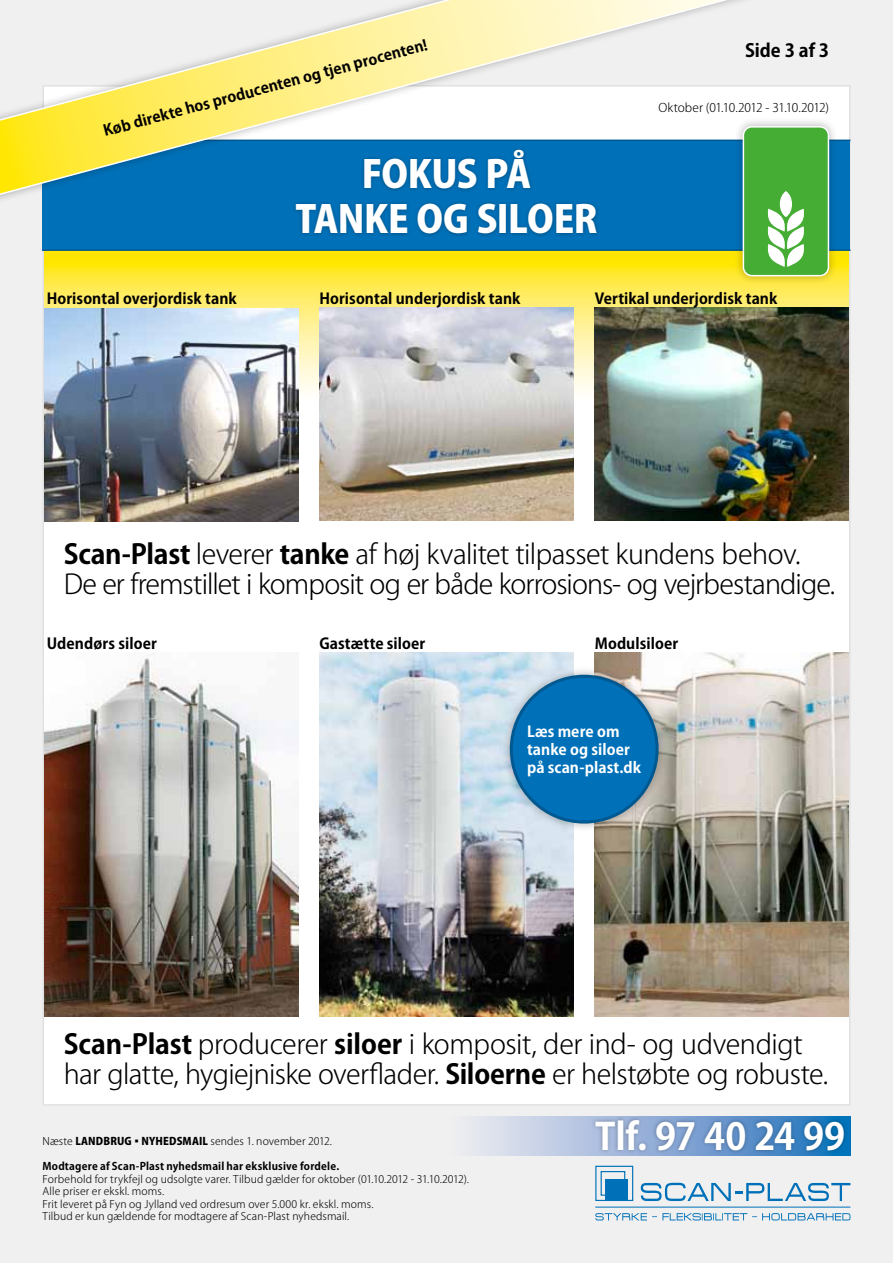
<style>
.page{position:relative;width:893px;height:1263px;background:#f0f0f0}
.page>*{position:absolute;margin:0;border:0;box-sizing:border-box;transform-origin:0 0}
.t1{font:800 37.5px/45px "Koz Go Pro";letter-spacing:-.015em;color:#fff;text-align:center}
.t2{font:700 36.75px "Koz Go Pro";letter-spacing:-.005em;color:#fff}
.t3{font:300 27px/30px "Koz Go Pro";letter-spacing:-.025em;color:#000}
.t4{font:700 18px "Koz Go Pro";letter-spacing:-.005em;color:#000}
.t5{font:700 15px "Koz Go Pro";letter-spacing:.005em;color:#000}
.t6{font:700 15px/18px "Koz Go Pro";letter-spacing:.005em;color:#fff}
.t7{font:300 12px "Koz Go Pro";letter-spacing:-.025em;color:#000}
.t8{font:300 10.5px/12.6px "Koz Go Pro";letter-spacing:.01em;color:#000}
.t9{font:700 10.5px "Koz Go Pro";letter-spacing:.02em;color:#000}
.s1{font-weight:700}
.s2{font-weight:800}
</style>
<div class="page">
<div style="left:43px;top:85px;width:807px;height:1021px;background:#fff;border:2px solid #e1e1e1"></div>
<div style="left:43px;top:140px;width:807px;height:111px;background:#0071b9"></div>
<hr style="left:595px;top:1206px;width:255px;height:1px;background:#0071b9">
<svg style="left:641px;top:1183px;width:209px;height:18px"></svg>
<svg style="left:595px;top:1213px;width:255px;height:7px"></svg>
<div style="left:595px;top:1166px;width:38px;height:35px;border:1px solid #0071b9"></div>
<div style="left:601px;top:1171px;width:24px;height:25px;border:1px solid #0071b9"></div>
<div style="left:606px;top:1179px;width:22px;height:22px;background:#0071b9"></div>
<hr style="left:43px;top:140px;width:807px;height:1px;background:#005890">
<div style="left:0;top:0;width:807px;height:221px;background:#000;opacity:.3"></div>
<svg style="left:0;top:0;width:800px;height:213px"></svg>
<svg style="left:44px;top:251px;width:805px;height:149px;background:#feea45"></svg>
<div style="left:291px;top:146px;width:310px;height:92px;background:#000;opacity:.3"></div>
<img style="left:319px;top:307px;width:255px;height:213px">
<img style="left:595px;top:307px;width:254px;height:213px">
<img style="left:44px;top:308px;width:254px;height:213px">
<img style="left:319px;top:653px;width:255px;height:363px">
<img style="left:595px;top:653px;width:254px;height:363px">
<img style="left:44px;top:653px;width:254px;height:363px">
<div style="left:501px;top:665px;width:167px;height:167px;background:#000;opacity:.3"></div>
<div style="left:511px;top:676px;width:146px;height:146px;background:#0071b9;border-radius:50%"></div>
<div style="left:510px;top:675px;width:149px;height:148px;border:3px solid #005890;border-radius:50%"></div>
<svg style="left:474px;top:1116px;width:376px;height:39px;background:#c8d3e6"></svg>
<div style="left:592px;top:1116px;width:256px;height:39px;background:#000;opacity:.3"></div>
<hr style="left:43px;top:249px;width:807px;height:2px;background:#005890">
<div style="left:734px;top:117px;width:104px;height:169px;background:#000;opacity:.3"></div>
<div style="left:743px;top:127px;width:85px;height:149px;background:#45ac34;border-radius:9px"></div>
<div style="left:743px;top:126px;width:86px;height:150px;border:2px solid #fff;border-radius:9px"></div>
<svg style="left:767px;top:191px;width:37px;height:76px"></svg>
<h3 class="t5" style="left:101px;top:122px;width:336px;rotate:-15deg">Køb direkte hos producenten og tjen procenten!</h3>
<h1 class="t1" style="left:295px;top:154px;width:304px">FOKUS PÅ<br>TANKE OG SILOER</h1>
<h3 class="t4" style="left:745px;top:39px;width:85px">Side 3 af 3</h3>
<p class="t7" style="left:658px;top:100px;width:172px">Oktober (01.10.2012 - 31.10.2012)</p>
<h3 class="t5" style="left:47px;top:289px;width:192px">Horisontal overjordisk tank</h3>
<h3 class="t5" style="left:319px;top:289px;width:203px">Horisontal underjordisk tank</h3>
<h3 class="t5" style="left:595px;top:289px;width:184px">Vertikal underjordisk tank</h3>
<h3 class="t3" style="left:64px;top:539px;width:773px"><span class="s1">Scan-Plast</span> leverer <span class="s1">tanke</span> af høj kvalitet tilpasset kundens behov.<br>De er fremstillet i komposit og er både korrosions- og vejrbestandige.</h3>
<h3 class="t5" style="left:47px;top:633px;width:112px">Udendørs siloer</h3>
<h3 class="t5" style="left:319px;top:633px;width:108px">Gastætte siloer</h3>
<h3 class="t5" style="left:595px;top:633px;width:85px">Modulsiloer</h3>
<h3 class="t6" style="left:527px;top:724px;width:116px">Læs mere om tanke og siloer på scan-plast.dk</h3>
<h3 class="t3" style="left:64px;top:1030px;width:766px"><span class="s1">Scan-Plast</span> producerer <span class="s1">siloer</span> i komposit, der ind- og udvendigt har glatte, hygiejniske overflader. <span class="s1">Siloerne</span> er helstøbte og robuste.</h3>
<p class="t8" style="left:43px;top:1135px;width:291px">Næste <span class="s2">LANDBRUG</span> ▪ <span class="s2">NYHEDSMAIL</span> sendes 1. november 2012.</p>
<p class="t9" style="left:43px;top:1159px;width:298px">Modtagere af Scan-Plast nyhedsmail har eksklusive fordele.</p>
<p class="t8" style="left:43px;top:1172px;width:428px">Forbehold for trykfejl og udsolgte varer. Tilbud gælder for oktober (01.10.2012 - 31.10.2012).<br>Alle priser er ekskl. moms.<br>Frit leveret på Fyn og Jylland ved ordresum over 5.000 kr. ekskl. moms.<br>Tilbud er kun gældende for modtagere af Scan-Plast nyhedsmail.</p>
<h2 class="t2" style="left:595px;top:1113px;width:251px">Tlf. 97 40 24 99</h2>
</div>
